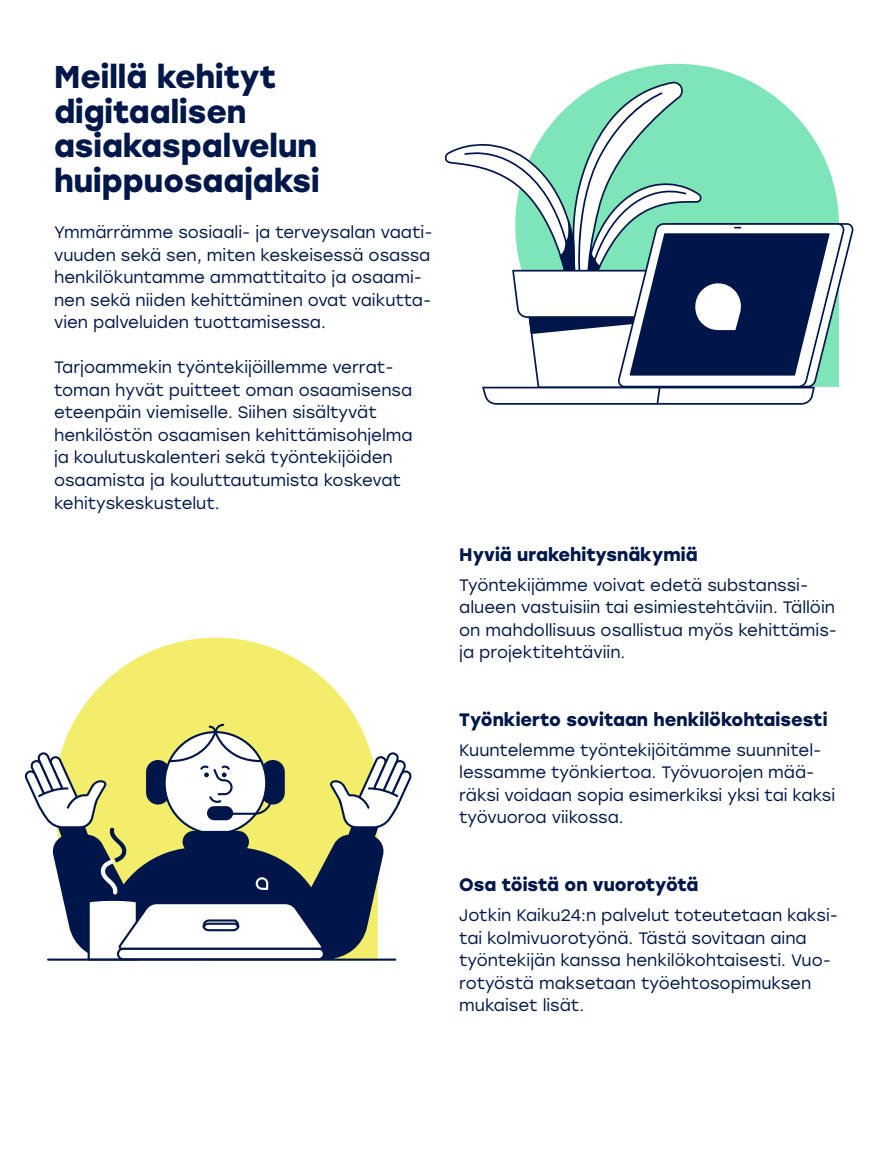
<style>
.page{position:relative;width:893px;height:1149px;background:#fff}
.page>*{position:absolute;margin:0;border:0;box-sizing:border-box;transform-origin:0 0}
.t1{font:700 31.5px/34.5px "Stolzl";color:#001749}
.t2{font:700 18px "Stolzl";color:#001749}
.t3{font:16.5px/22.5px "Stolzl";color:#001749}
</style>
<div class="page">
<svg style="left:605px;top:64px;width:145px;height:17px;fill:#7de5b7"></svg>
<svg style="left:73px;top:637px;width:286px;height:86px;fill:#f2ed6b"></svg>
<svg style="left:444px;top:81px;width:410px;height:323px"></svg>
<svg style="left:25px;top:723px;width:387px;height:237px"></svg>
<h1 class="t1" style="left:54px;top:58px;width:267px">Meillä kehityt digitaalisen asiakaspalvelun huippuosaajaksi</h1>
<p class="t3" style="left:54px;top:220px;width:380px">Ymmärrämme sosiaali- ja terveysalan vaati&shy;vuuden sekä sen, miten keskeisessä osassa henkilökuntamme ammattitaito ja osaami&shy;nen sekä niiden kehittäminen ovat vaikutta&shy;vien palveluiden tuottamisessa.</p>
<p class="t3" style="left:54px;top:355px;width:360px">Tarjoammekin työntekijöillemme verrat&shy;toman hyvät puitteet oman osaamisensa eteenpäin viemiselle. Siihen sisältyvät henkilöstön osaamisen kehittämisohjelma ja koulutuskalenteri sekä työntekijöiden osaamista ja kouluttautumista koskevat kehityskeskustelut.</p>
<p class="t2" style="left:459px;top:541px;width:240px">Hyviä urakehitysnäkymiä</p>
<p class="t3" style="left:459px;top:573px;width:379px">Työntekijämme voivat edetä substanssi&shy;alueen vastuisiin tai esimiestehtäviin. Tällöin on mahdollisuus osallistua myös kehittämis&shy;ja projektitehtäviin.</p>
<p class="t2" style="left:459px;top:706px;width:370px">Työnkierto sovitaan henkilökohtaisesti</p>
<p class="t3" style="left:459px;top:738px;width:377px">Kuuntelemme työntekijöitämme suunnitel&shy;lessamme työnkiertoa. Työvuorojen mää&shy;räksi voidaan sopia esimerkiksi yksi tai kaksi työvuoroa viikossa.</p>
<p class="t2" style="left:459px;top:871px;width:241px">Osa töistä on vuorotyötä</p>
<p class="t3" style="left:459px;top:903px;width:380px">Jotkin Kaiku24:n palvelut toteutetaan kaksi&shy;tai kolmivuorotyönä. Tästä sovitaan aina työntekijän kanssa henkilökohtaisesti. Vuo&shy;rotyöstä maksetaan työehtosopimuksen mukaiset lisät.</p>
</div>
